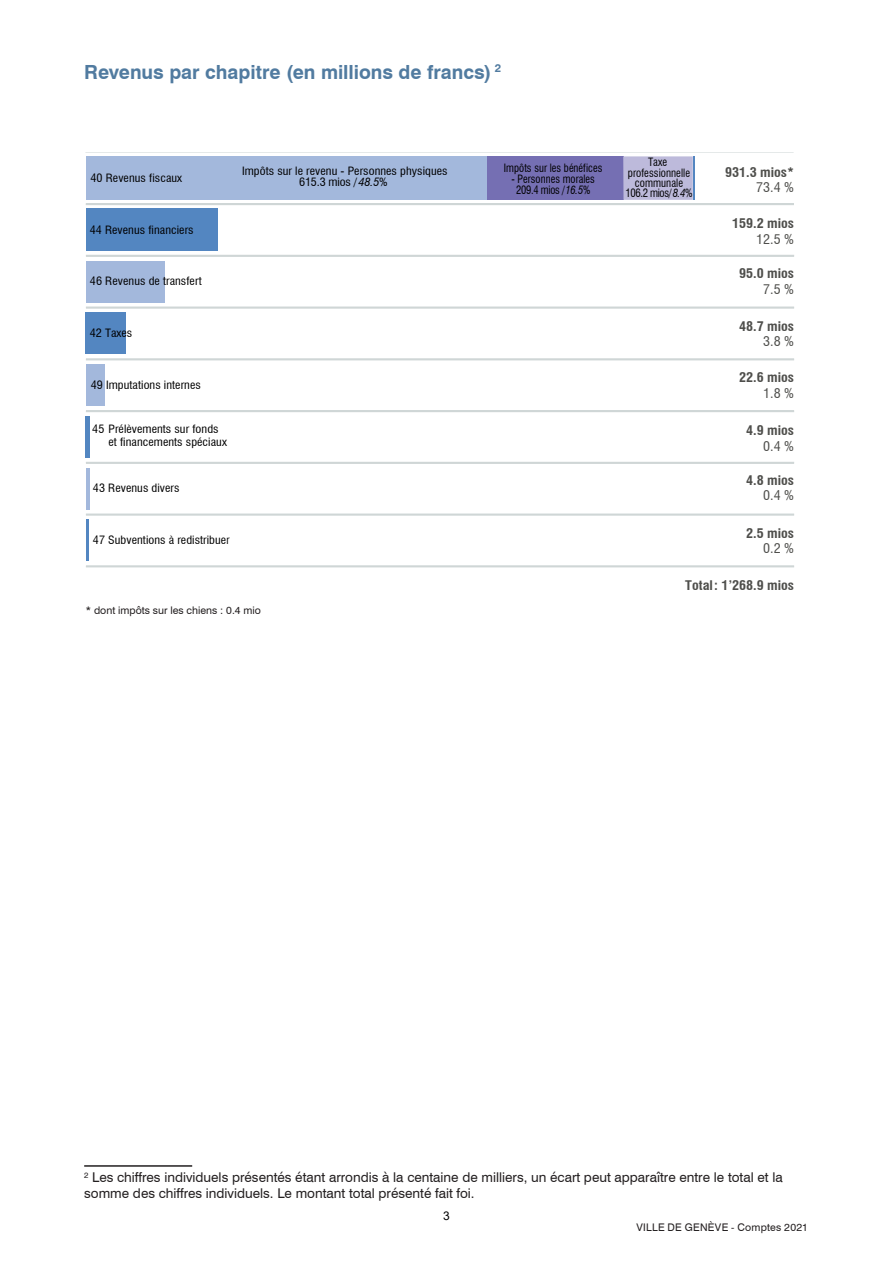
<style>
.page{position:relative;width:893px;height:1263px;background:#fff}
.page>*{position:absolute;margin:0;border:0;box-sizing:border-box;transform-origin:0 0}
.TdM_03{font:700 19.5px "Swiss 721 BT";color:#517ba0}
.t1{font:13.5px/16.2px "Swiss 721 BT";color:#231f20}
.t2{font:700 condensed 12.9px/15.6px "Swiss 721 BT";color:#4e4e4b;text-align:right;scale:1.09 1}
.t3{font:12px "Arial";color:#000}
.t4{font:condensed 11.25px/11.2px "Swiss 721 BT";letter-spacing:.005em;color:#000001;text-align:center;scale:1.09 1}
.t5{font:condensed 11.25px/11.2px "Swiss 721 BT";letter-spacing:.005em;color:#000001;text-align:center;scale:.94 1}
.t6{font:condensed 11.25px/10.2px "Swiss 721 BT";letter-spacing:.005em;color:#000001;text-align:center;scale:.96 1}
.Texte{font:10.5px "Swiss 721 BT";color:#231f20}
.Texte-2{font:10.5px "Swiss 721 BT";letter-spacing:.025em;color:#231f20}
.s1{font-style:italic}
.s2{font-weight:400}
</style>
<div class="page">
<hr style="left:84px;top:1165px;width:108px;height:2px;background:#231f20">
<hr style="left:693px;top:156px;width:1px;height:44px;background:#5386c1">
<div style="left:86px;top:156px;width:401px;height:44px;background:#a3b8dc"></div>
<hr style="left:86px;top:520px;width:2px;height:41px;background:#5386c1">
<hr style="left:86px;top:468px;width:4px;height:41px;background:#a3b8dc">
<hr style="left:86px;top:416px;width:4px;height:42px;background:#5386c1">
<div style="left:86px;top:365px;width:19px;height:41px;background:#a3b8dc"></div>
<div style="left:86px;top:261px;width:78px;height:41px;background:#a3b8dc"></div>
<div style="left:86px;top:209px;width:131px;height:42px;background:#5386c1"></div>
<div style="left:86px;top:313px;width:40px;height:41px;background:#5386c1"></div>
<div style="left:487px;top:156px;width:136px;height:44px;background:#756fb3"></div>
<svg style="left:623px;top:156px;width:70px;height:44px;background:#bdbadb"></svg>
<hr style="left:85px;top:152px;width:709px;height:1px;background:#cfd6d6">
<hr style="left:86px;top:203px;width:708px;height:2px;background:#cfd6d6">
<hr style="left:86px;top:255px;width:708px;height:2px;background:#cfd6d6">
<hr style="left:86px;top:306px;width:708px;height:3px;background:#cfd6d6">
<hr style="left:86px;top:358px;width:708px;height:2px;background:#cfd6d6">
<hr style="left:86px;top:410px;width:708px;height:2px;background:#cfd6d6">
<hr style="left:86px;top:462px;width:708px;height:2px;background:#cfd6d6">
<hr style="left:86px;top:513px;width:708px;height:3px;background:#cfd6d6">
<hr style="left:86px;top:565px;width:708px;height:2px;background:#cfd6d6">
<p class="TdM_03" style="left:84px;top:60px;width:419px">Revenus par chapitre (en millions de francs) <sup>2</sup></p>
<p class="t4" style="left:90px;top:172px;width:86px">40 Revenus fiscaux</p>
<p class="t4" style="left:90px;top:224px;width:97px">44 Revenus financiers</p>
<p class="t4" style="left:90px;top:276px;width:104px">46 Revenus de transfert</p>
<p class="t4" style="left:90px;top:327px;width:41px">42 Taxes</p>
<p class="t4" style="left:242px;top:165px;width:190px">Impôts sur le revenu - Personnes physiques<br>615.3 mios /<span class="s1">48.5%</span></p>
<p class="t4" style="left:91px;top:379px;width:103px">49 Imputations internes</p>
<p class="t4" style="left:109px;top:422px;width:110px;line-height:13.5px;text-align:left;text-indent:-16px">45 Prélèvements sur fonds et financements spéciaux</p>
<p class="t4" style="left:93px;top:482px;width:81px">43 Revenus divers</p>
<p class="t4" style="left:93px;top:534px;width:127px">47 Subventions à redistribuer</p>
<p class="Texte" style="left:86px;top:604px;width:177px">* dont impôts sur les chiens : 0.4 mio</p>
<p class="t5" style="left:504px;top:162px;width:106px">Impôts sur les bénéfices</p>
<p class="t5" style="left:511px;top:173px;width:90px">- Personnes morales<br>209.4 mios /<span class="s1">16.5%</span></p>
<p class="t6" style="left:625px;top:157px;width:72px">Taxe professionnelle communale<br>106.2 mios/<span class="s1">8.4%</span></p>
<p class="t2" style="left:725px;top:164px;width:65px">931.3 mios*<br><span class="s2">73.4 %</span></p>
<p class="t2" style="left:732px;top:216px;width:58px">159.2 mios<br><span class="s2">12.5 %</span></p>
<p class="t2" style="left:739px;top:266px;width:52px">95.0 mios<br><span class="s2">7.5 %</span></p>
<p class="t2" style="left:739px;top:318px;width:52px">48.7 mios<br><span class="s2">3.8 %</span></p>
<p class="t2" style="left:739px;top:370px;width:52px">22.6 mios<br><span class="s2">1.8 %</span></p>
<p class="t2" style="left:746px;top:423px;width:46px">4.9 mios<br><span class="s2">0.4 %</span></p>
<p class="t2" style="left:746px;top:472px;width:46px">4.8 mios<br><span class="s2">0.4 %</span></p>
<p class="t2" style="left:746px;top:525px;width:46px">2.5 mios<br><span class="s2">0.2 %</span></p>
<p class="t2" style="left:685px;top:577px;width:101px">Total: 1’268.9 mios</p>
<p class="t1" style="left:84px;top:1169px;width:700px"><sup>2</sup> Les chiffres individuels présentés étant arrondis à la centaine de milliers, un écart peut apparaître entre le total et la somme des chiffres individuels. Le montant total présenté fait foi.</p>
<p class="t3" style="left:443px;top:1207px;width:8px">3</p>
<p class="Texte-2" style="left:637px;top:1220px;width:173px">VILLE DE GENÈVE - Comptes 2021</p>
</div>
